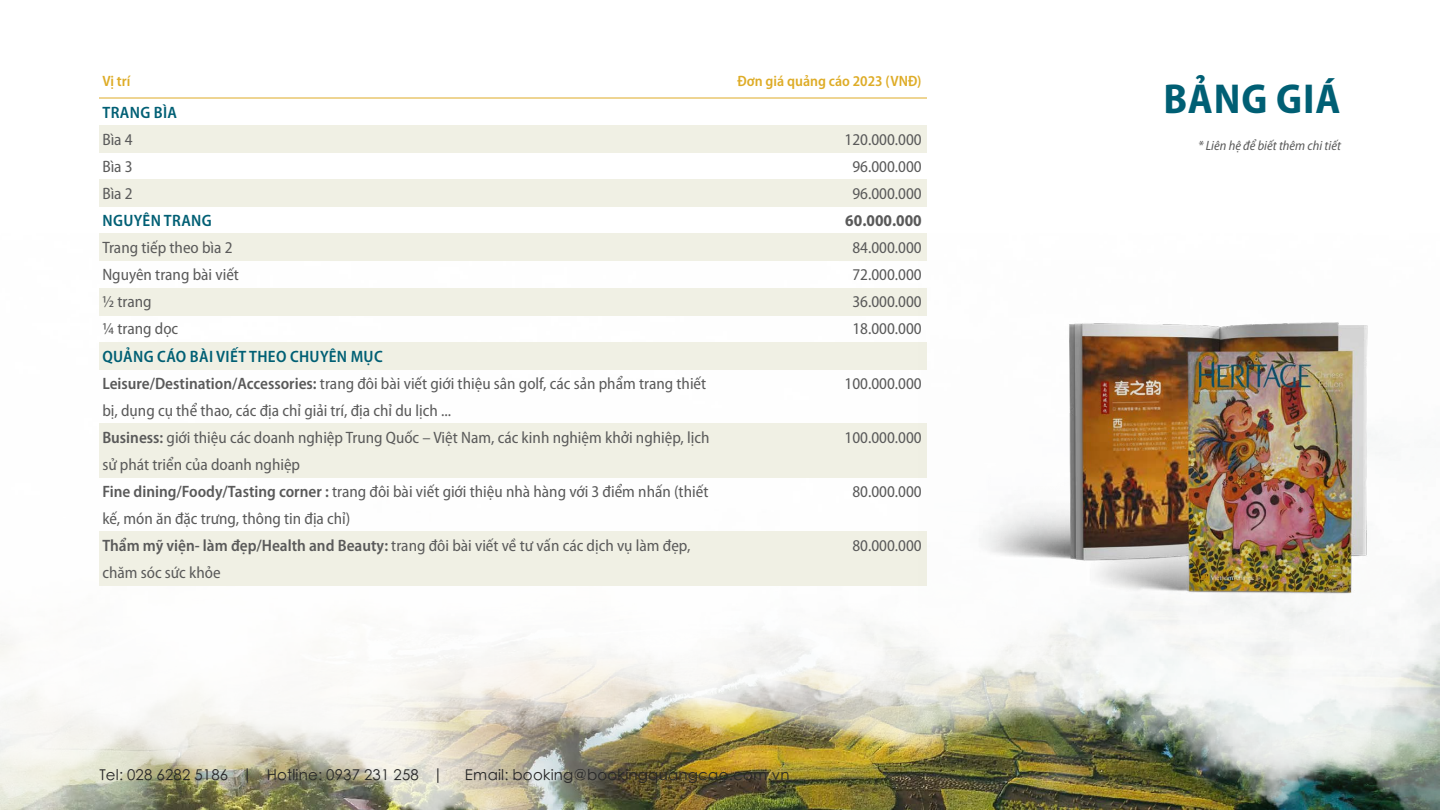
<style>
.page{position:relative;width:1440px;height:810px;background:#fff}
.page>*{position:absolute;margin:0;border:0;box-sizing:border-box;transform-origin:0 0}
.t1{font:700 semi-condensed 42px "Myriad Pro";letter-spacing:.02em;color:#005f74}
.t2{font:semi-condensed 16.5px/27.1px "Myriad Pro";color:#5a5a5a;text-align:justify}
.t3{font:600 semi-condensed 16.5px "Myriad Pro";letter-spacing:.02em;color:#005f74}
.t4{font:700 semi-condensed 16.5px "Myriad Pro";color:#5a5a5a}
.t5{font:300 15px "ST Heiti SC";color:#272727}
.t6{font:600 semi-condensed 15px "Myriad Pro";color:#deac27}
.t7{font:italic semi-condensed 13.5px "Myriad Pro";color:#5a5a5a}
.s1{font-weight:600;color:#005f74}
.s2{font-weight:600}
</style>
<div class="page">
<img style="left:0;top:97px;width:1440px;height:713px">
<div style="left:99px;top:423px;width:828px;height:55px;background:#f0f0e4"></div>
<div style="left:99px;top:532px;width:828px;height:54px;background:#f0f0e4"></div>
<div style="left:99px;top:125px;width:828px;height:28px;background:#f0f0e4"></div>
<div style="left:99px;top:180px;width:828px;height:27px;background:#f0f0e4"></div>
<div style="left:99px;top:234px;width:828px;height:27px;background:#f0f0e4"></div>
<div style="left:99px;top:288px;width:828px;height:27px;background:#f0f0e4"></div>
<div style="left:99px;top:342px;width:828px;height:27px;background:#f0f0e4"></div>
<hr style="left:99px;top:98px;width:828px;height:1px;background:#deac27">
<img style="left:919px;top:261px;width:521px;height:395px">
<p class="t6" style="left:102px;top:72px;width:30px">Vị trí</p>
<p class="t6" style="left:738px;top:72px;width:185px">Đơn giá quảng cáo 2023 (VNĐ)</p>
<p class="t3" style="left:103px;top:102px;width:76px">TRANG BÌA</p>
<p class="t2" style="left:102px;top:126px;width:32px">Bìa 4<br>Bìa 3<br>Bìa 2</p>
<p class="t3" style="left:103px;top:210px;width:111px">NGUYÊN TRANG</p>
<p class="t2" style="left:102px;top:234px;width:138px;text-align:left">Trang tiếp theo bìa 2<br>Nguyên trang bài viết ½ trang<br>¼ trang dọc</p>
<p class="t2" style="left:102px;top:342px;width:609px;text-align:left"><span class="s1">QUẢNG CÁO BÀI VIẾT THEO CHUYÊN MỤC<br></span><span class="s2">Leisure/Destination/Accessories:</span> trang đôi bài viết giới thiệu sân golf, các sản phẩm trang thiết bị, dụng cụ thể thao, các địa chỉ giải trí, địa chỉ du lịch ...<br><span class="s2">Business:</span> giới thiệu các doanh nghiệp Trung Quốc – Việt Nam, các kinh nghiệm khởi nghiệp, lịch sử phát triển của doanh nghiệp<br><span class="s2">Fine dining/Foody/Tasting corner :</span> trang đôi bài viết giới thiệu nhà hàng với 3 điểm nhấn (thiết kế, món ăn đặc trưng, thông tin địa chỉ)<br><span class="s2">Thẩm mỹ viện- làm đẹp/Health and Beauty:</span> trang đôi bài viết về tư vấn các dịch vụ làm đẹp, chăm sóc sức khỏe</p>
<p class="t2" style="left:845px;top:126px;width:79px;text-align:center">120.000.000<br>96.000.000<br>96.000.000</p>
<p class="t4" style="left:845px;top:210px;width:78px">60.000.000</p>
<p class="t2" style="left:852px;top:234px;width:71px">84.000.000<br>72.000.000<br>36.000.000<br>18.000.000</p>
<p class="t2" style="left:845px;top:369px;width:79px">100.000.000</p>
<p class="t2" style="left:845px;top:423px;width:79px">100.000.000</p>
<p class="t2" style="left:852px;top:478px;width:71px">80.000.000</p>
<p class="t2" style="left:852px;top:532px;width:71px">80.000.000</p>
<p class="t5" style="left:99px;top:768px;width:344px">Tel: 028 6282 5186 | Hotline: 0937 231 258 |</p>
<p class="t5" style="left:465px;top:768px;width:326px">Email: booking@bookingquangcao.com.vn</p>
<h1 class="t1" style="left:1163px;top:72px;width:179px">BẢNG GIÁ</h1>
<p class="t7" style="left:1198px;top:137px;width:144px">* Liên hệ để biết thêm chi tiết</p>
</div>
